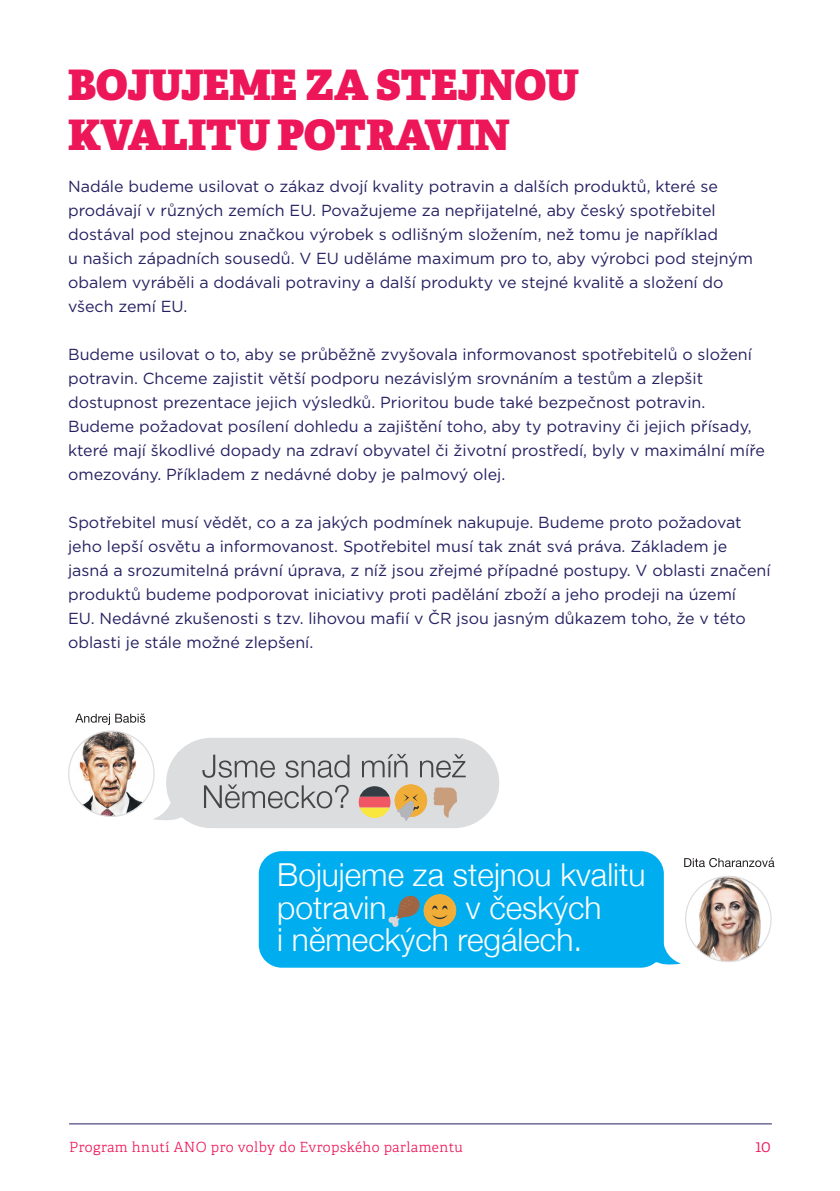
<style>
.page{position:relative;width:840px;height:1191px;background:#fff}
.page>*{position:absolute;margin:0;border:0;box-sizing:border-box;transform-origin:0 0}
.t1{font:800 42px/50.4px "Adelle";color:#ed1658}
.t2{font:300 31.6px/32.6px "Helvetica Neue";color:#fff}
.t3{font:300 17px "Adelle";color:#ed1658}
.t4{font:16px/24px "Gotham";color:#252161}
.t5{font:300 14px "Adelle";letter-spacing:.03em;color:#ed1658}
</style>
<div class="page">
<hr style="left:69px;top:1123px;width:702px;height:1px;background:#252161">
<div style="left:258px;top:851px;width:422px;height:116px;background:#00aeef"></div>
<div style="left:423px;top:894px;width:33px;height:32px;background:#f0ae38;border-radius:50%"></div>
<svg style="left:432px;top:895px;width:23px;height:31px"></svg>
<svg style="left:388px;top:889px;width:38px;height:38px"></svg>
<svg style="left:684px;top:857px;width:90px;height:10px"></svg>
<img style="left:685px;top:876px;width:85px;height:85px;border-radius:43px">
<svg style="left:152px;top:738px;width:347px;height:90px;background:#d4d1ce"></svg>
<svg style="left:75px;top:713px;width:70px;height:12px"></svg>
<img style="left:69px;top:731px;width:85px;height:85px;border-radius:43px">
<h1 class="t1" style="left:68px;top:60px;width:511px">BOJUJEME ZA STEJNOU<br>KVALITU POTRAVIN</h1>
<p class="t4" style="left:68px;top:174px;width:686px">Nadále budeme usilovat o zákaz dvojí kvality potravin a dalších produktů, které se prodávají v různých zemích EU. Považujeme za nepřijatelné, aby český spotřebitel dostával pod stejnou značkou výrobek s odlišným složením, než tomu je například<br>u našich západních sousedů. V EU uděláme maximum pro to, aby výrobci pod stejným obalem vyráběli a dodávali potraviny a další produkty ve stejné kvalitě a složení do všech zemí EU.</p>
<p class="t4" style="left:68px;top:342px;width:698px">Budeme usilovat o to, aby se průběžně zvyšovala informovanost spotřebitelů o složení potravin. Chceme zajistit větší podporu nezávislým srovnáním a testům a zlepšit dostupnost prezentace jejich výsledků. Prioritou bude také bezpečnost potravin.<br>Budeme požadovat posílení dohledu a zajištění toho, aby ty potraviny či jejich přísady, které mají škodlivé dopady na zdraví obyvatel či životní prostředí, byly v maximální míře omezovány. Příkladem z nedávné doby je palmový olej.</p>
<p class="t4" style="left:68px;top:510px;width:703px">Spotřebitel musí vědět, co a za jakých podmínek nakupuje. Budeme proto požadovat jeho lepší osvětu a informovanost. Spotřebitel musí tak znát svá práva. Základem je jasná a srozumitelná právní úprava, z níž jsou zřejmé případné postupy. V oblasti značení produktů budeme podporovat iniciativy proti padělání zboží a jeho prodeji na území<br>EU. Nedávné zkušenosti s tzv. lihovou mafií v ČR jsou jasným důkazem toho, že v této oblasti je stále možné zlepšení.</p>
<h2 class="t2" style="left:277px;top:856px;width:369px">Bojujeme za stejnou kvalitu potravin</h2>
<h2 class="t2" style="left:277px;top:889px;width:325px;text-indent:188px">v českých i německých regálech.</h2>
<p class="t5" style="left:69px;top:1139px;width:395px">Program hnutí ANO pro volby do Evropského parlamentu</p>
<p class="t3" style="left:754px;top:1136px;width:17px">10</p>
</div>
